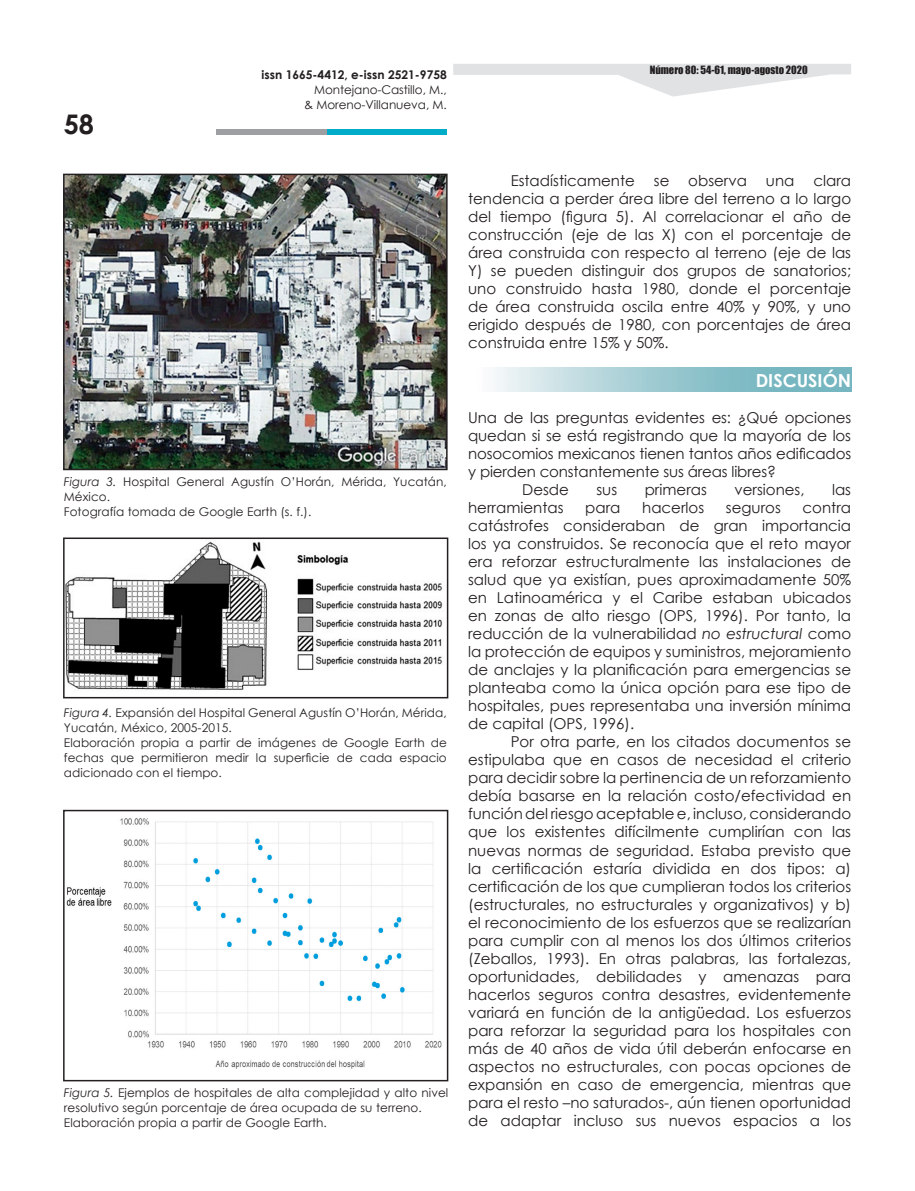
<style>
.page{position:relative;width:915px;height:1191px;background:#fff}
.page>*{position:absolute;margin:0;border:0;box-sizing:border-box;transform-origin:0 0}
.t1{font:700 27px "Century Gothic";color:#231f20}
.SUB-BLANCOS{font:700 18px "Century Gothic";color:#fff}
.TEXTOS{font:15px/18px "Century Gothic";color:#231f20;text-align:justify}
.PRIMER_PARRAFO{font:15px/18px "Century Gothic";letter-spacing:-.01em;color:#231f20;text-align:justify}
.PIE_DE_FOTO{font:12px/15px "Century Gothic";letter-spacing:.005em;color:#231f20}
.t2{font:700 12px "Century Gothic";color:#231f20}
.t3{font:10.5px "Impact";color:#231f20}
.s1{font-style:italic}
</style>
<div class="page">
<svg style="left:453px;top:64px;width:397px;height:33px"></svg>
<div style="left:216px;top:129px;width:214px;height:6px;background:#9d9fa2"></div>
<div style="left:327px;top:129px;width:119px;height:6px;background:#00acc8"></div>
<img style="left:66px;top:177px;width:378px;height:290px">
<div style="left:63px;top:174px;width:384px;height:296px;border:2px solid #231f20"></div>
<img style="left:66px;top:541px;width:377px;height:149px">
<div style="left:63px;top:537px;width:385px;height:161px;border:2px solid #231f20"></div>
<img style="left:66px;top:818px;width:376px;height:251px">
<div style="left:63px;top:810px;width:385px;height:271px;border:2px solid #231f20"></div>
<h1 class="t1" style="left:64px;top:107px;width:32px">58</h1>
<p class="t2" style="left:261px;top:67px;width:187px">issn 1665-4412, e-issn 2521-9758</p>
<p class="PIE_DE_FOTO" style="left:304px;top:82px;width:144px;text-align:right">Montejano-Castillo, M., &amp; Moreno-Villanueva, M.</p>
<p class="PIE_DE_FOTO" style="left:64px;top:473px;width:384px"><span class="s1">Figura 3.</span> Hospital General Agustín O’Horán, Mérida, Yucatán,<br>México.</p>
<p class="PIE_DE_FOTO" style="left:64px;top:503px;width:249px">Fotografía tomada de Google Earth (s. f.).</p>
<p class="PIE_DE_FOTO" style="left:64px;top:705px;width:384px"><span class="s1">Figura 4.</span> Expansión del Hospital General Agustín O’Horán, Mérida,<br>Yucatán, México, 2005-2015.</p>
<p class="PIE_DE_FOTO" style="left:64px;top:735px;width:384px;text-align:justify">Elaboración propia a partir de imágenes de Google Earth de fechas que permitieron medir la superficie de cada espacio adicionado con el tiempo.</p>
<p class="PIE_DE_FOTO" style="left:64px;top:1084px;width:386px"><span class="s1">Figura 5.</span> Ejemplos de hospitales de alta complejidad y alto nivel resolutivo según porcentaje de área ocupada de su terreno.</p>
<p class="PIE_DE_FOTO" style="left:64px;top:1114px;width:264px">Elaboración propia a partir de Google Earth.</p>
<p class="t3" style="left:649px;top:61px;width:159px">Número 80: 54-61, mayo-agosto 2020</p>
<p class="TEXTOS" style="left:510px;top:171px;width:126px">Estadísticamente</p>
<p class="TEXTOS" style="left:653px;top:171px;width:17px">se</p>
<p class="TEXTOS" style="left:688px;top:171px;width:60px">observa</p>
<p class="TEXTOS" style="left:765px;top:171px;width:30px">una</p>
<p class="TEXTOS" style="left:468px;top:171px;width:384px;text-indent:345px">clara tendencia a perder área libre del terreno a lo largo del tiempo (figura 5). Al correlacionar el año de construcción (eje de las X) con el porcentaje de área construida con respecto al terreno (eje de las Y) se pueden distinguir dos grupos de sanatorios; uno construido hasta 1980, donde el porcentaje de área construida oscila entre 40% y 90%, y uno erigido después de 1980, con porcentajes de área construida entre 15% y 50%.</p>
<p class="SUB-BLANCOS" style="left:755px;top:369px;width:97px">DISCUSIÓN</p>
<p class="PRIMER_PARRAFO" style="left:468px;top:409px;width:384px">Una de las preguntas evidentes es: ¿Qué opciones quedan si se está registrando que la mayoría de los nosocomios mexicanos tienen tantos años edificados y pierden constantemente sus áreas libres?</p>
<p class="TEXTOS" style="left:522px;top:481px;width:48px">Desde</p>
<p class="TEXTOS" style="left:596px;top:481px;width:22px">sus</p>
<p class="TEXTOS" style="left:644px;top:481px;width:64px">primeras</p>
<p class="TEXTOS" style="left:734px;top:481px;width:72px">versiones,</p>
<p class="TEXTOS" style="left:831px;top:481px;width:21px">las</p>
<p class="TEXTOS" style="left:468px;top:499px;width:97px">herramientas</p>
<p class="TEXTOS" style="left:585px;top:499px;width:37px">para</p>
<p class="TEXTOS" style="left:642px;top:499px;width:64px">hacerlos</p>
<p class="TEXTOS" style="left:725px;top:499px;width:56px">seguros</p>
<p class="TEXTOS" style="left:468px;top:499px;width:384px;text-indent:334px">contra catástrofes consideraban de gran importancia los ya construidos. Se reconocía que el reto mayor era reforzar estructuralmente las instalaciones de salud que ya existían, pues aproximadamente 50% en Latinoamérica y el Caribe estaban ubicados en zonas de alto riesgo (OPS, 1996). Por tanto, la reducción de la vulnerabilidad <span class="s1">no estructural</span> como la protección de equipos y suministros, mejoramiento de anclajes y la planificación para emergencias se planteaba como la única opción para ese tipo de hospitales, pues representaba una inversión mínima de capital (OPS, 1996).</p>
<p class="TEXTOS" style="left:468px;top:733px;width:384px;text-indent:43px">Por otra parte, en los citados documentos se estipulaba que en casos de necesidad el criterio para decidir sobre la pertinencia de un reforzamiento debía basarse en la relación costo/efectividad en función del riesgo aceptable e, incluso, considerando que los existentes difícilmente cumplirían con las nuevas normas de seguridad. Estaba previsto que la certificación estaría dividida en dos tipos: a) certificación de los que cumplieran todos los criterios (estructurales, no estructurales y organizativos) y b) el reconocimiento de los esfuerzos que se realizarían para cumplir con al menos los dos últimos criterios (Zeballos, 1993). En otras palabras, las fortalezas, oportunidades, debilidades y amenazas para hacerlos seguros contra desastres, evidentemente variará en función de la antigüedad. Los esfuerzos para reforzar la seguridad para los hospitales con más de 40 años de vida útil deberán enfocarse en aspectos no estructurales, con pocas opciones de expansión en caso de emergencia, mientras que para el resto –no saturados-, aún tienen oportunidad de adaptar incluso sus nuevos espacios a los</p>
</div>
